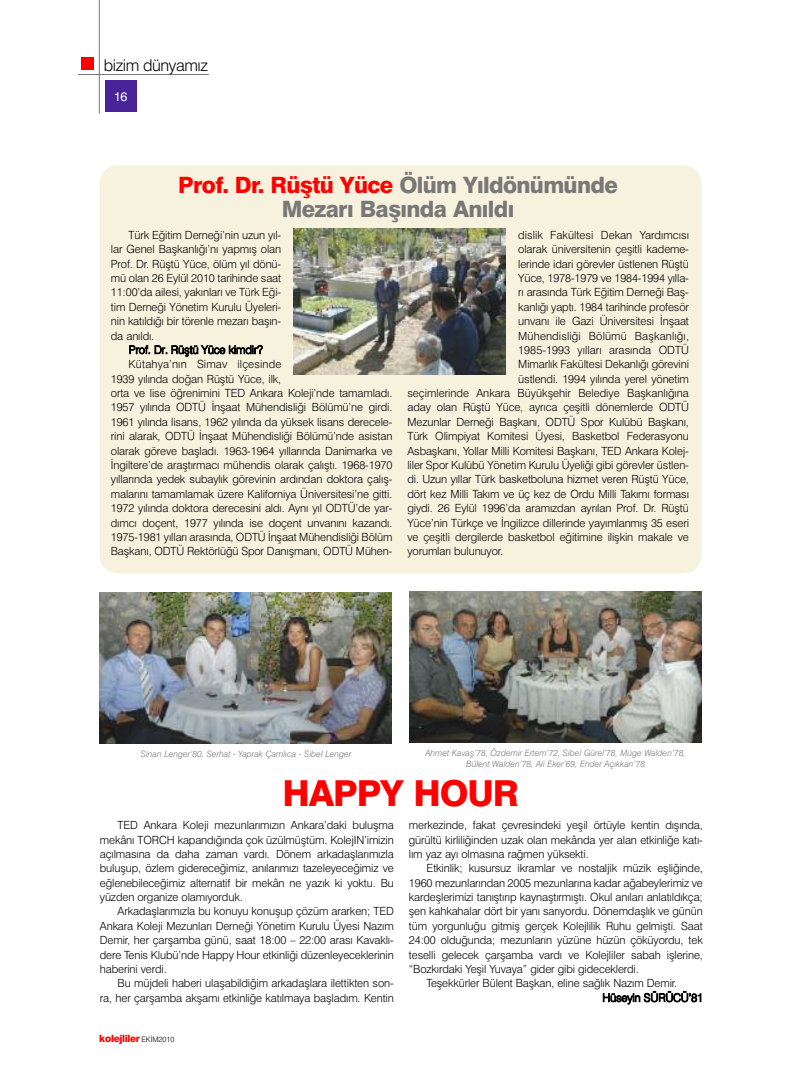
<style>
.page{position:relative;width:791px;height:1085px;background:#fff}
.page>*{position:absolute;margin:0;border:0;box-sizing:border-box;transform-origin:0 0}
.t1{font:800 35.75px "Swiss 721 BT";letter-spacing:-.03em;color:#f00}
.t2{font:800 22.5px/23.6px "Swiss 721 BT";letter-spacing:-.03em;color:#787878;text-align:center}
.t3{font:300 16.25px "Swiss 721 BT";letter-spacing:-.025em;color:#000}
.t4{font:12.5px "Swiss 721 BT";color:#fff}
.t5{font:300 11.25px/14.4px "Swiss 721 BT";letter-spacing:-.01em;color:#000;text-align:justify}
.t6{font:300 11.25px "Swiss 721 BT";letter-spacing:.01em;color:#000}
.t7{font:800 10px "Swiss 721 BT";letter-spacing:-.03em;color:#f00}
.t8{font:italic 300 8.75px/11.2px "Swiss 721 BT";color:#787878;text-align:center}
.s1{color:#f00}
.s2{font-weight:300;font-size:7.5px;color:#000}
</style>
<div class="page">
<hr style="left:99px;top:0;width:1px;height:113px;background:#787878">
<hr style="left:78px;top:74px;width:130px;height:1px;background:#787878">
<div style="left:105px;top:80px;width:32px;height:32px;background:#482498"></div>
<div style="left:81px;top:57px;width:13px;height:12px;background:#f00"></div>
<img style="left:409px;top:591px;width:292px;height:151px">
<img style="left:100px;top:592px;width:292px;height:151px">
<div style="left:100px;top:165px;width:601px;height:408px;background:#f7f2de;border-radius:18px"></div>
<img style="left:294px;top:229px;width:211px;height:145px">
<h3 class="t3" style="left:104px;top:56px;width:106px">bizim dünyamız</h3>
<p class="t4" style="left:114px;top:89px;width:15px">16</p>
<h2 class="t2" style="left:178px;top:173px;width:441px"><span class="s1">Prof. Dr. Rüştü Yüce</span> Ölüm Yıldönümünde<br>Mezarı Başında Anıldı</h2>
<p class="t5" style="left:129px;top:228px;width:154px">Türk Eğitim Derneği’nin uzun yıl-</p>
<p class="t5" style="left:111px;top:242px;width:172px">lar Genel Başkanlığı’nı yapmış olan</p>
<p class="t5" style="left:111px;top:256px;width:172px">Prof. Dr. Rüştü Yüce, ölüm yıl dönü-</p>
<p class="t5" style="left:111px;top:271px;width:172px">mü olan 26 Eylül 2010 tarihinde saat</p>
<p class="t5" style="left:111px;top:285px;width:172px">11:00’da ailesi, yakınları ve Türk Eği-</p>
<p class="t5" style="left:111px;top:299px;width:172px">tim Derneği Yönetim Kurulu Üyeleri-</p>
<p class="t5" style="left:111px;top:314px;width:172px">nin katıldığı bir törenle mezarı başın-</p>
<p class="t5" style="left:111px;top:328px;width:45px">da anıldı.</p>
<p class="t5" style="left:129px;top:342px;width:135px">Prof. Dr. Rüştü Yüce kimdir?</p>
<p class="t6" style="left:129px;top:358px;width:154px">Kütahya’nın Simav ilçesinde</p>
<p class="t5" style="left:111px;top:371px;width:172px">1939 yılında doğan Rüştü Yüce, ilk,</p>
<p class="t5" style="left:111px;top:386px;width:283px">orta ve lise öğrenimini TED Ankara Koleji’nde tamamladı.</p>
<p class="t5" style="left:111px;top:400px;width:283px">1957 yılında ODTÜ İnşaat Mühendisliği Bölümü’ne girdi.</p>
<p class="t5" style="left:111px;top:414px;width:283px">1961 yılında lisans, 1962 yılında da yüksek lisans derecele-</p>
<p class="t5" style="left:111px;top:429px;width:283px">rini alarak, ODTÜ İnşaat Mühendisliği Bölümü’nde asistan</p>
<p class="t5" style="left:111px;top:443px;width:283px">olarak göreve başladı. 1963-1964 yıllarında Danimarka ve</p>
<p class="t5" style="left:111px;top:458px;width:283px">İngiltere’de araştırmacı mühendis olarak çalıştı. 1968-1970</p>
<p class="t5" style="left:111px;top:472px;width:283px">yıllarında yedek subaylık görevinin ardından doktora çalış-</p>
<p class="t5" style="left:111px;top:486px;width:283px">malarını tamamlamak üzere Kaliforniya Üniversitesi’ne gitti.</p>
<p class="t5" style="left:111px;top:501px;width:283px">1972 yılında doktora derecesini aldı. Aynı yıl ODTÜ’de yar-</p>
<p class="t5" style="left:111px;top:515px;width:283px">dımcı doçent, 1977 yılında ise doçent unvanını kazandı.</p>
<p class="t5" style="left:111px;top:529px;width:283px">1975-1981 yılları arasında, ODTÜ İnşaat Mühendisliği Bölüm</p>
<p class="t5" style="left:111px;top:544px;width:283px">Başkanı, ODTÜ Rektörlüğü Spor Danışmanı, ODTÜ Mühen-</p>
<p class="t5" style="left:518px;top:228px;width:172px">dislik Fakültesi Dekan Yardımcısı</p>
<p class="t5" style="left:518px;top:242px;width:172px">olarak üniversitenin çeşitli kademe-</p>
<p class="t5" style="left:518px;top:256px;width:172px">lerinde idari görevler üstlenen Rüştü</p>
<p class="t5" style="left:518px;top:271px;width:172px">Yüce, 1978-1979 ve 1984-1994 yılla-</p>
<p class="t5" style="left:518px;top:285px;width:172px">rı arasında Türk Eğitim Derneği Baş-</p>
<p class="t5" style="left:518px;top:299px;width:172px">kanlığı yaptı. 1984 tarihinde profesör</p>
<p class="t5" style="left:518px;top:314px;width:172px">unvanı ile Gazi Üniversitesi İnşaat</p>
<p class="t6" style="left:518px;top:329px;width:172px">Mühendisliği Bölümü Başkanlığı,</p>
<p class="t5" style="left:518px;top:343px;width:172px">1985-1993 yılları arasında ODTÜ</p>
<p class="t5" style="left:518px;top:357px;width:172px">Mimarlık Fakültesi Dekanlığı görevini</p>
<p class="t5" style="left:518px;top:371px;width:172px">üstlendi. 1994 yılında yerel yönetim</p>
<p class="t5" style="left:407px;top:386px;width:283px">seçimlerinde Ankara Büyükşehir Belediye Başkanlığına</p>
<p class="t5" style="left:407px;top:400px;width:283px">aday olan Rüştü Yüce, ayrıca çeşitli dönemlerde ODTÜ</p>
<p class="t5" style="left:407px;top:414px;width:283px">Mezunlar Derneği Başkanı, ODTÜ Spor Kulübü Başkanı,</p>
<p class="t5" style="left:407px;top:429px;width:283px">Türk Olimpiyat Komitesi Üyesi, Basketbol Federasyonu</p>
<p class="t5" style="left:407px;top:443px;width:283px">Asbaşkanı, Yollar Milli Komitesi Başkanı, TED Ankara Kolej-</p>
<p class="t5" style="left:407px;top:458px;width:283px">liler Spor Kulübü Yönetim Kurulu Üyeliği gibi görevler üstlen-</p>
<p class="t5" style="left:407px;top:472px;width:283px">di. Uzun yıllar Türk basketboluna hizmet veren Rüştü Yüce,</p>
<p class="t5" style="left:407px;top:486px;width:283px">dört kez Milli Takım ve üç kez de Ordu Milli Takımı forması</p>
<p class="t5" style="left:407px;top:501px;width:283px">giydi. 26 Eylül 1996’da aramızdan ayrılan Prof. Dr. Rüştü</p>
<p class="t5" style="left:407px;top:515px;width:283px">Yüce’nin Türkçe ve İngilizce dillerinde yayımlanmış 35 eseri</p>
<p class="t5" style="left:407px;top:529px;width:283px">ve çeşitli dergilerde basketbol eğitimine ilişkin makale ve</p>
<p class="t5" style="left:407px;top:544px;width:97px">yorumları bulunuyor.</p>
<p class="t8" style="left:141px;top:748px;width:212px">Sinan Lenger’80, Serhat - Yaprak Çamlıca - Sibel Lenger</p>
<p class="t8" style="left:425px;top:747px;width:262px">Ahmet Kavaş’78, Özdemir Ertem’72, Sibel Gürel’78, Müge Walden’78,<br>Bülent Walden’78, Ali Eker’69, Ender Açıkkan’78</p>
<h1 class="t1" style="left:282px;top:772px;width:238px">HAPPY HOUR</h1>
<p class="t5" style="left:100px;top:817px;width:295px;text-indent:18px">TED Ankara Koleji mezunlarımızın Ankara’daki buluşma mekânı TORCH kapandığında çok üzülmüştüm. KolejIN’imizin açılmasına da daha zaman vardı. Dönem arkadaşlarımızla buluşup, özlem gidereceğimiz, anılarımızı tazeleyeceğimiz ve eğlenebileceğimiz alternatif bir mekân ne yazık ki yoktu. Bu yüzden organize olamıyorduk.</p>
<p class="t5" style="left:100px;top:904px;width:295px;text-indent:18px">Arkadaşlarımızla bu konuyu konuşup çözüm ararken; TED Ankara Koleji Mezunları Derneği Yönetim Kurulu Üyesi Nazım Demir, her çarşamba günü, saat 18:00 – 22:00 arası Kavaklı&shy;dere Tenis Klubü’nde Happy Hour etkinliği düzenleyeceklerinin haberini verdi.</p>
<p class="t5" style="left:100px;top:976px;width:295px;text-align:right">Bu müjdeli haberi ulaşabildiğim arkadaşlara ilettikten son-<br>ra, her çarşamba akşamı etkinliğe katılmaya başladım. Kentin</p>
<p class="t7" style="left:99px;top:1032px;width:77px">kolejliler <span class="s2">EKİM2010</span></p>
<p class="t5" style="left:408px;top:817px;width:295px">merkezinde, fakat çevresindeki yeşil örtüyle kentin dışında, gürültü kirliliğinden uzak olan mekânda yer alan etkinliğe katı&shy;lım yaz ayı olmasına rağmen yüksekti.</p>
<p class="t5" style="left:426px;top:861px;width:277px">Etkinlik; kusursuz ikramlar ve nostaljik müzik eşliğinde,</p>
<p class="t5" style="left:408px;top:875px;width:295px">1960 mezunlarından 2005 mezunlarına kadar ağabeylerimiz ve</p>
<p class="t5" style="left:408px;top:889px;width:295px">kardeşlerimizi tanıştırıp kaynaştırmıştı. Okul anıları anlatıldıkça;</p>
<p class="t5" style="left:408px;top:904px;width:295px">şen kahkahalar dört bir yanı sarıyordu. Dönemdaşlık ve günün</p>
<p class="t5" style="left:408px;top:918px;width:295px">tüm yorgunluğu gitmiş gerçek Kolejlilik Ruhu gelmişti. Saat</p>
<p class="t5" style="left:408px;top:932px;width:295px">24:00 olduğunda; mezunların yüzüne hüzün çöküyordu, tek</p>
<p class="t5" style="left:408px;top:947px;width:295px">teselli gelecek çarşamba vardı ve Kolejliler sabah işlerine,</p>
<p class="t5" style="left:408px;top:961px;width:231px">“Bozkırdaki Yeşil Yuvaya” gider gibi gideceklerdi.</p>
<p class="t5" style="left:426px;top:976px;width:252px">Teşekkürler Bülent Başkan, eline sağlık Nazım Demir.</p>
<p class="t5" style="left:602px;top:990px;width:102px">Hüseyin SÜRÜCÜ’81</p>
</div>
